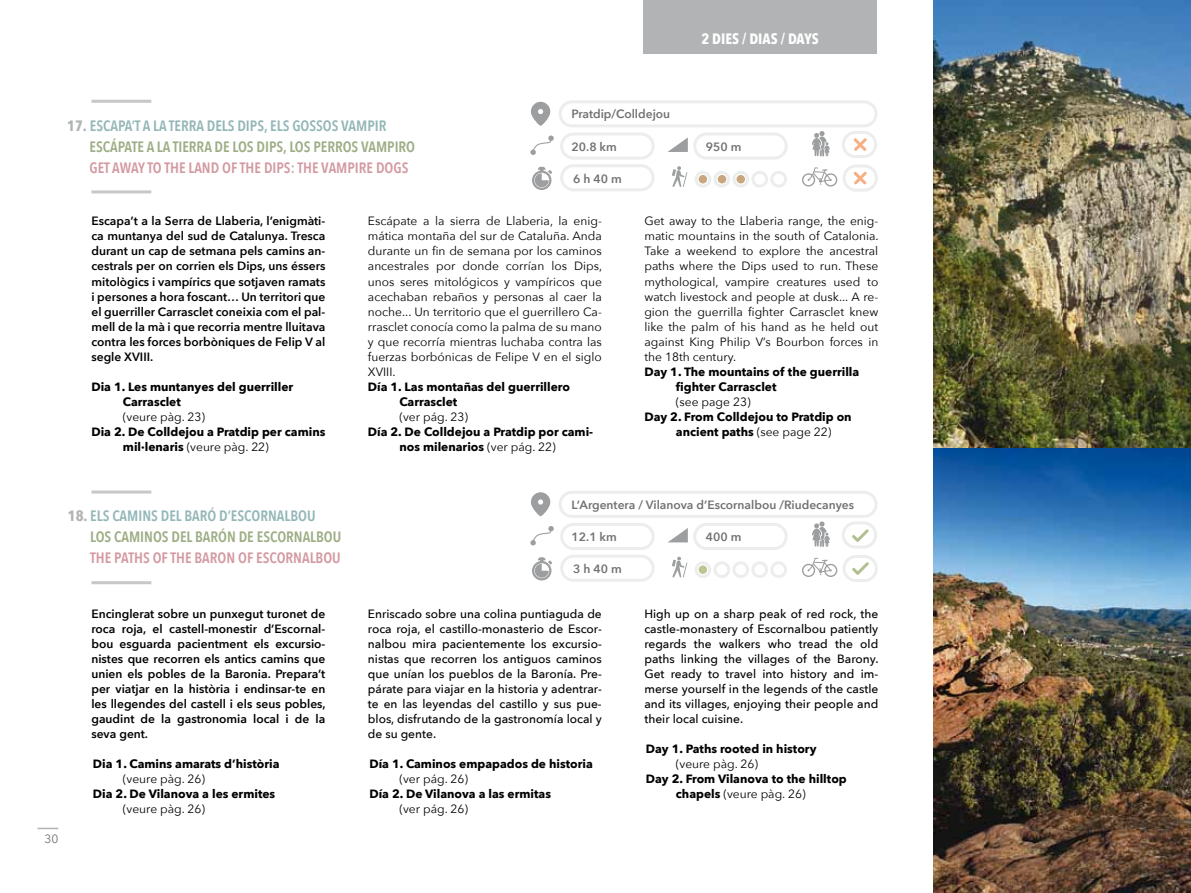
<style>
.page{position:relative;width:1191px;height:893px;background:#fff}
.page>*{position:absolute;margin:0;border:0;box-sizing:border-box;transform-origin:0 0}
.t1{font:600 15px "Avenir Next Condensed";color:#9dad84}
.t2{font:600 15px "Avenir Next Condensed";color:#d399a1}
.t3{font:600 15px "Avenir Next Condensed";color:#93b6b7}
.t4{font:700 15px "Avenir Next Condensed";color:#fff}
.t5{font:12px/15px "Avenir Next";color:#000;text-align:justify}
.t6{font:600 12px/15px "Avenir Next";color:#000;text-align:justify}
.t7{font:500 12px/15px "Avenir Next";color:#000;text-align:justify}
.t8{font:700 12px/15px "Avenir Next";color:#000}
.t9{font:600 12px "Avenir Next";color:#707172}
.t10{font:12px "Avenir Next";color:#707172}
.s1{font-weight:700;color:#b1b3b4}
.s2{font-weight:700;color:#fff}
.s3{font-weight:400}
</style>
<div class="page">
<svg style="left:38px;top:828px;width:20px;height:1px"></svg>
<hr style="left:91px;top:100px;width:60px;height:3px;background:#c6c7c8">
<hr style="left:91px;top:190px;width:60px;height:3px;background:#c6c7c8">
<hr style="left:91px;top:491px;width:60px;height:3px;background:#c6c7c8">
<hr style="left:91px;top:581px;width:60px;height:3px;background:#c6c7c8">
<svg style="left:530px;top:491px;width:348px;height:91px"></svg>
<div style="left:698px;top:565px;width:9px;height:9px;background:#bfc590;border-radius:50%"></div>
<svg style="left:530px;top:100px;width:348px;height:92px"></svg>
<div style="left:698px;top:175px;width:9px;height:8px;background:#c8a77f;border-radius:50%"></div>
<div style="left:717px;top:175px;width:9px;height:8px;background:#c8a77f;border-radius:50%"></div>
<div style="left:736px;top:175px;width:9px;height:8px;background:#c8a77f;border-radius:50%"></div>
<div style="left:643px;top:0;width:234px;height:54px;background:#b1b3b4"></div>
<img style="left:933px;top:0;width:258px;height:893px">
<p class="t4" style="left:701px;top:30px;width:119px">2 DIES / DIAS / DAYS</p>
<p class="t3" style="left:67px;top:113px;width:321px"><span class="s1">17.</span> ESCAPA’T A LA TERRA DELS DIPS, ELS GOSSOS VAMPIR</p>
<p class="t1" style="left:67px;top:134px;width:349px"><span class="s2">01.</span> ESCÁPATE A LA TIERRA DE LOS DIPS, LOS PERROS VAMPIRO</p>
<p class="t2" style="left:67px;top:155px;width:343px"><span class="s2">01.</span> GET AWAY TO THE LAND OF THE DIPS: THE VAMPIRE DOGS</p>
<p class="t9" style="left:571px;top:104px;width:100px">Pratdip/Colldejou</p>
<p class="t9" style="left:571px;top:136px;width:47px">20.8 km</p>
<p class="t9" style="left:573px;top:168px;width:50px">6 h 40 m</p>
<p class="t9" style="left:705px;top:136px;width:37px">950 m</p>
<p class="t6" style="left:91px;top:213px;width:235px">Escapa’t a la Serra de Llaberia, l’enigmàti&shy;ca muntanya del sud de Catalunya. Tresca durant un cap de setmana pels camins an&shy;cestrals per on corrien els Dips, uns éssers mitològics i vampírics que sotjaven ramats i persones a hora foscant… Un territori que el guerriller Carrasclet coneixia com el pal&shy;mell de la mà i que recorria mentre lluitava contra les forces borbòniques de Felip V al segle XVIII .</p>
<p class="t8" style="left:123px;top:379px;width:172px;text-indent:-32px">Dia 1. Les muntanyes del guerriller<br>Carrasclet</p>
<p class="t5" style="left:123px;top:408px;width:84px">(veure pàg. 23)</p>
<p class="t8" style="left:123px;top:424px;width:204px;text-indent:-32px">Dia 2. De Colldejou a Pratdip per camins mil·lenaris <span class="s3">(veure pàg. 22)</span></p>
<p class="t5" style="left:368px;top:213px;width:236px">Escápate a la sierra de Llaberia, la enig&shy;mática montaña del sur de Cataluña. Anda durante un fin de semana por los caminos ancestrales por donde corrían los Dips, unos seres mitológicos y vampíricos que acechaban rebaños y personas al caer la noche... Un territorio que el guerrillero Ca&shy;rrasclet conocía como la palma de su mano y que recorría mientras luchaba contra las fuerzas borbónicas de Felipe V en el siglo XVIII.</p>
<p class="t8" style="left:399px;top:379px;width:172px;text-indent:-32px">Día 1. Las montañas del guerrillero<br>Carrasclet</p>
<p class="t5" style="left:399px;top:408px;width:70px">(ver pág. 23)</p>
<p class="t8" style="left:368px;top:424px;width:227px;text-align:center">Día 2. De Colldejou a Pratdip por cami&shy;nos milenarios <span class="s3">(ver pág. 22)</span></p>
<p class="t5" style="left:644px;top:213px;width:236px">Get away to the Llaberia range, the enig&shy;matic mountains in the south of Catalonia.<br>Take a weekend to explore the ancestral paths where the Dips used to run. These mythological, vampire creatures used to watch livestock and people at dusk... A re&shy;gion the guerrilla fighter Carrasclet knew like the palm of his hand as he held out against King Philip V’s Bourbon forces in the 18th century.</p>
<p class="t8" style="left:676px;top:364px;width:185px;text-indent:-32px">Day 1. The mountains of the guerrilla fighter Carrasclet</p>
<p class="t5" style="left:676px;top:393px;width:76px">(see page 23)</p>
<p class="t8" style="left:676px;top:409px;width:177px;text-indent:-32px">Day 2. From Colldejou to Pratdip on ancient paths <span class="s3">(see page 22)</span></p>
<p class="t3" style="left:68px;top:503px;width:249px"><span class="s1">18.</span> ELS CAMINS DEL BARÓ D’ESCORNALBOU</p>
<p class="t1" style="left:68px;top:524px;width:275px"><span class="s2">02.</span> LOS CAMINOS DEL BARÓN DE ESCORNALBOU</p>
<p class="t2" style="left:68px;top:545px;width:274px"><span class="s2">02.</span> THE PATHS OF THE BARON OF ESCORNALBOU</p>
<p class="t10" style="left:44px;top:828px;width:15px">30</p>
<p class="t6" style="left:91px;top:606px;width:236px">Encinglerat sobre un punxegut turonet de roca roja, el castell-monestir d’Escornal&shy;bou esguarda pacientment els excursio&shy;nistes que recorren els antics camins que unien els pobles de la Baronia. Prepara’t per viatjar en la història i endinsar-te en les llegendes del castell i els seus pobles, gaudint de la gastronomia local i de la seva gent.</p>
<p class="t8" style="left:93px;top:756px;width:188px">Dia 1. Camins amarats d’història</p>
<p class="t5" style="left:123px;top:770px;width:84px">(veure pàg. 26)</p>
<p class="t8" style="left:93px;top:786px;width:184px">Dia 2. De Vilanova a les ermites</p>
<p class="t5" style="left:123px;top:800px;width:84px">(veure pàg. 26)</p>
<p class="t9" style="left:571px;top:494px;width:284px">L’Argentera / Vilanova d’Escornalbou /Riudecanyes</p>
<p class="t9" style="left:571px;top:526px;width:47px">12.1 km</p>
<p class="t9" style="left:573px;top:559px;width:50px">3 h 40 m</p>
<p class="t7" style="left:368px;top:605px;width:235px">Enriscado sobre una colina puntiaguda de roca roja, el castillo-monasterio de Escor&shy;nalbou mira pacientemente los excursio&shy;nistas que recorren los antiguos caminos que unían los pueblos de la Baronía. Pre&shy;párate para viajar en la historia y adentrar&shy;te en las leyendas del castillo y sus pue&shy;blos, disfrutando de la gastronomía local y de su gente.</p>
<p class="t8" style="left:369px;top:756px;width:225px">Día 1. Caminos empapados de historia</p>
<p class="t5" style="left:399px;top:770px;width:70px">(ver pág. 26)</p>
<p class="t8" style="left:369px;top:786px;width:183px">Día 2. De Vilanova a las ermitas</p>
<p class="t5" style="left:399px;top:800px;width:70px">(ver pág. 26)</p>
<p class="t9" style="left:705px;top:526px;width:37px">400 m</p>
<p class="t7" style="left:644px;top:605px;width:236px">H igh up on a sharp peak of red rock, the castle-monastery of Escornalbou patiently regards the walkers who tread the old paths linking the villages of the Barony.<br>Get ready to travel into history and im&shy;merse yourself in the legends of the castle and its villages, enjoying their people and their local cuisine.</p>
<p class="t8" style="left:646px;top:741px;width:172px">Day 1. Paths rooted in history</p>
<p class="t5" style="left:676px;top:755px;width:84px">(veure pàg. 26)</p>
<p class="t8" style="left:676px;top:771px;width:172px;text-indent:-30px">Day 2. From Vilanova to the hilltop chapels <span class="s3">(veure pàg. 26)</span></p>
</div>
